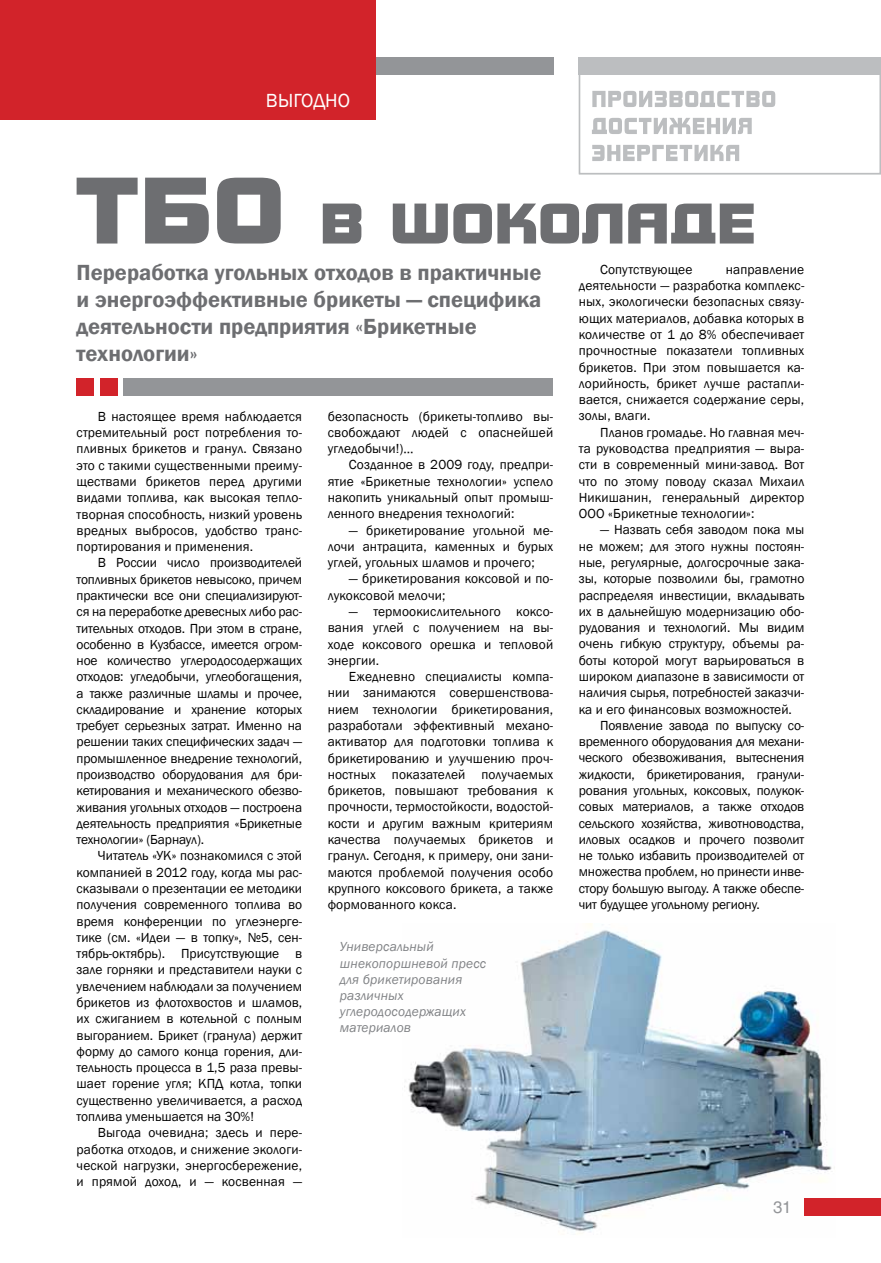
<style>
.page{position:relative;width:881px;height:1263px;background:#fff}
.page>*{position:absolute;margin:0;border:0;box-sizing:border-box;transform-origin:0 0}
.t1{font:600 22.5px/27px "Franklin Gothic";color:#6d6e71}
.t2{font:19.5px "Franklin Gothic";color:#fff}
.t3{font:16.5px "Helios";color:#939598}
.t4{font:13.5px/16.4px "Franklin Gothic";color:#000;text-align:justify}
.t5{font:italic 13.5px/16.2px "Franklin Gothic";letter-spacing:.01em;color:#808285}
</style>
<div class="page">
<img style="left:404px;top:923px;width:430px;height:311px">
<div style="left:578px;top:57px;width:302px;height:117px;border:2px solid #bcbec0"></div>
<div style="left:329px;top:58px;width:224px;height:17px;background:#939598"></div>
<div style="left:578px;top:58px;width:302px;height:17px;background:#bcbec0"></div>
<div style="left:804px;top:1198px;width:76px;height:17px;background:#d2232a"></div>
<svg style="left:592px;top:145px;width:147px;height:16px"></svg>
<svg style="left:592px;top:118px;width:159px;height:16px"></svg>
<svg style="left:592px;top:91px;width:183px;height:16px"></svg>
<div style="left:0;top:1px;width:375px;height:119px;background:#d2232a"></div>
<svg style="left:77px;top:178px;width:676px;height:66px"></svg>
<div style="left:123px;top:378px;width:430px;height:17px;background:#939598"></div>
<div style="left:100px;top:378px;width:17px;height:17px;background:#d2232a"></div>
<div style="left:77px;top:378px;width:17px;height:17px;background:#d2232a"></div>
<h2 class="t2" style="left:266px;top:88px;width:86px">Выгодно</h2>
<h1 class="t1" style="left:77px;top:260px;width:466px">Переработка угольных отходов в практичные и энергоэффективные брикеты — специфика деятельности предприятия «Брикетные технологии»</h1>
<p class="t4" style="left:77px;top:408px;width:227px;text-indent:21px">В настоящее время наблюдается стремительный рост потребления то&shy;пливных брикетов и гранул. Связано это с такими существенными преиму&shy;ществами брикетов перед другими видами топлива, как высокая тепло&shy;творная способность, низкий уровень вредных выбросов, удобство транс&shy;портирования и применения.</p>
<p class="t4" style="left:77px;top:555px;width:227px;text-indent:21px">В России число производителей топливных брикетов невысоко, причем практически все они специализируют&shy;ся на переработке древесных либо рас&shy;тительных отходов. При этом в стране, особенно в Кузбассе, имеется огром&shy;ное количество углеродосодержащих отходов: угледобычи, углеобогащения, а также различные шламы и прочее, складирование и хранение которых требует серьезных затрат. Именно на решении таких специфических задач — промышленное внедрение технологий, производство оборудования для бри&shy;кетирования и механического обезво&shy;живания угольных отходов — построена деятельность предприятия «Брикетные технологии» (Барнаул).</p>
<p class="t4" style="left:77px;top:848px;width:227px;text-indent:21px">Читатель «УК» познакомился с этой компанией в 2012 году, когда мы рас&shy;сказывали о презентации ее методики получения современного топлива во время конференции по углеэнерге&shy;тике (см. «Идеи — в топку», №5, сен&shy;тябрь-октябрь). Присутствующие в зале горняки и представители науки с увлечением наблюдали за получением брикетов из флотохвостов и шламов, их сжиганием в котельной с полным выгоранием. Брикет (гранула) держит форму до самого конца горения, дли&shy;тельность процесса в 1,5 раза превы&shy;шает горение угля; КПД котла, топки существенно увеличивается, а расход топлива уменьшается на 30%!</p>
<p class="t4" style="left:77px;top:1125px;width:227px;text-indent:21px">Выгода очевидна; здесь и пере&shy;работка отходов, и снижение экологи&shy;ческой нагрузки, энергосбережение, и прямой доход, и — косвенная —</p>
<p class="t4" style="left:327px;top:408px;width:227px">безопасность (брикеты-топливо вы&shy;свобождают людей с опаснейшей угледобычи!)…</p>
<p class="t4" style="left:327px;top:457px;width:227px;text-indent:21px">Созданное в 2009 году, предпри&shy;ятие «Брикетные технологии» успело накопить уникальный опыт промыш&shy;ленного внедрения технологий:</p>
<p class="t4" style="left:327px;top:522px;width:227px;text-indent:21px">— брикетирование угольной ме&shy;лочи антрацита, каменных и бурых углей, угольных шламов и прочего;</p>
<p class="t4" style="left:327px;top:571px;width:227px;text-indent:21px">— брикетирования коксовой и по&shy;лукоксовой мелочи;</p>
<p class="t4" style="left:327px;top:604px;width:227px;text-indent:21px">— термоокислительного коксо&shy;вания углей с получением на вы&shy;ходе коксового орешка и тепловой энергии.</p>
<p class="t4" style="left:327px;top:669px;width:227px;text-indent:21px">Ежедневно специалисты компа&shy;нии занимаются совершенствова&shy;нием технологии брикетирования, разработали эффективный механо&shy;активатор для подготовки топлива к брикетированию и улучшению проч&shy;ностных показателей получаемых брикетов, повышают требования к прочности, термостойкости, водостой&shy;кости и другим важным критериям качества получаемых брикетов и гранул. Сегодня, к примеру, они зани&shy;маются проблемой получения особо крупного коксового брикета, а также формованного кокса.</p>
<p class="t5" style="left:340px;top:939px;width:148px">Универсальный шнекопоршневой пресс для брикетирования различных углеродосодержащих материалов</p>
<p class="t4" style="left:600px;top:262px;width:94px">Сопутствующее</p>
<p class="t4" style="left:578px;top:262px;width:227px;text-indent:147px">направление деятельности — разработка комплекс&shy;ных, экологически безопасных связу&shy;ющих материалов, добавка которых в количестве от 1 до 8% обеспечивает прочностные показатели топливных брикетов. При этом повышается ка&shy;лорийность, брикет лучше растапли&shy;вается, снижается содержание серы, золы, влаги.</p>
<p class="t4" style="left:578px;top:424px;width:227px;text-indent:21px">Планов громадье. Но главная меч&shy;та руководства предприятия — выра&shy;сти в современный мини-завод. Вот что по этому поводу сказал Михаил Никишанин, генеральный директор ООО</p>
<p class="t4" style="left:608px;top:506px;width:148px">«Брикетные технологии»:</p>
<p class="t4" style="left:600px;top:522px;width:206px">— Назвать себя заводом пока мы</p>
<p class="t4" style="left:578px;top:538px;width:227px">не можем; для этого нужны постоян-</p>
<p class="t4" style="left:578px;top:555px;width:227px">ные, регулярные, долгосрочные зака-</p>
<p class="t4" style="left:578px;top:571px;width:227px">зы, которые позволили бы, грамотно</p>
<p class="t4" style="left:578px;top:587px;width:227px">распределяя инвестиции, вкладывать</p>
<p class="t4" style="left:578px;top:603px;width:227px">их в дальнейшую модернизацию обо-</p>
<p class="t4" style="left:578px;top:620px;width:227px">рудования и технологий. Мы видим</p>
<p class="t4" style="left:578px;top:636px;width:227px">очень гибкую структуру, объемы ра-</p>
<p class="t4" style="left:578px;top:652px;width:227px">боты которой могут варьироваться в</p>
<p class="t4" style="left:578px;top:669px;width:227px">широком диапазоне в зависимости от</p>
<p class="t4" style="left:578px;top:685px;width:227px">наличия сырья, потребностей заказчи-</p>
<p class="t4" style="left:578px;top:701px;width:214px">ка и его финансовых возможностей.</p>
<p class="t4" style="left:600px;top:717px;width:206px">Появление завода по выпуску со-</p>
<p class="t4" style="left:578px;top:734px;width:227px">временного оборудования для механи-</p>
<p class="t4" style="left:578px;top:750px;width:227px">ческого обезвоживания, вытеснения</p>
<p class="t4" style="left:578px;top:766px;width:227px">жидкости, брикетирования, гранули-</p>
<p class="t4" style="left:578px;top:783px;width:227px">рования угольных, коксовых, полукок-</p>
<p class="t4" style="left:578px;top:799px;width:227px">совых материалов, а также отходов</p>
<p class="t4" style="left:578px;top:815px;width:227px">сельского хозяйства, животноводства,</p>
<p class="t4" style="left:578px;top:831px;width:227px">иловых осадков и прочего позволит</p>
<p class="t4" style="left:578px;top:848px;width:227px">не только избавить производителей от</p>
<p class="t4" style="left:578px;top:864px;width:227px">множества проблем, но принести инве-</p>
<p class="t4" style="left:578px;top:880px;width:227px">стору большую выгоду. А также обеспе-</p>
<p class="t4" style="left:578px;top:896px;width:183px">чит будущее угольному региону.</p>
<p class="t3" style="left:772px;top:1197px;width:20px">31</p>
</div>
